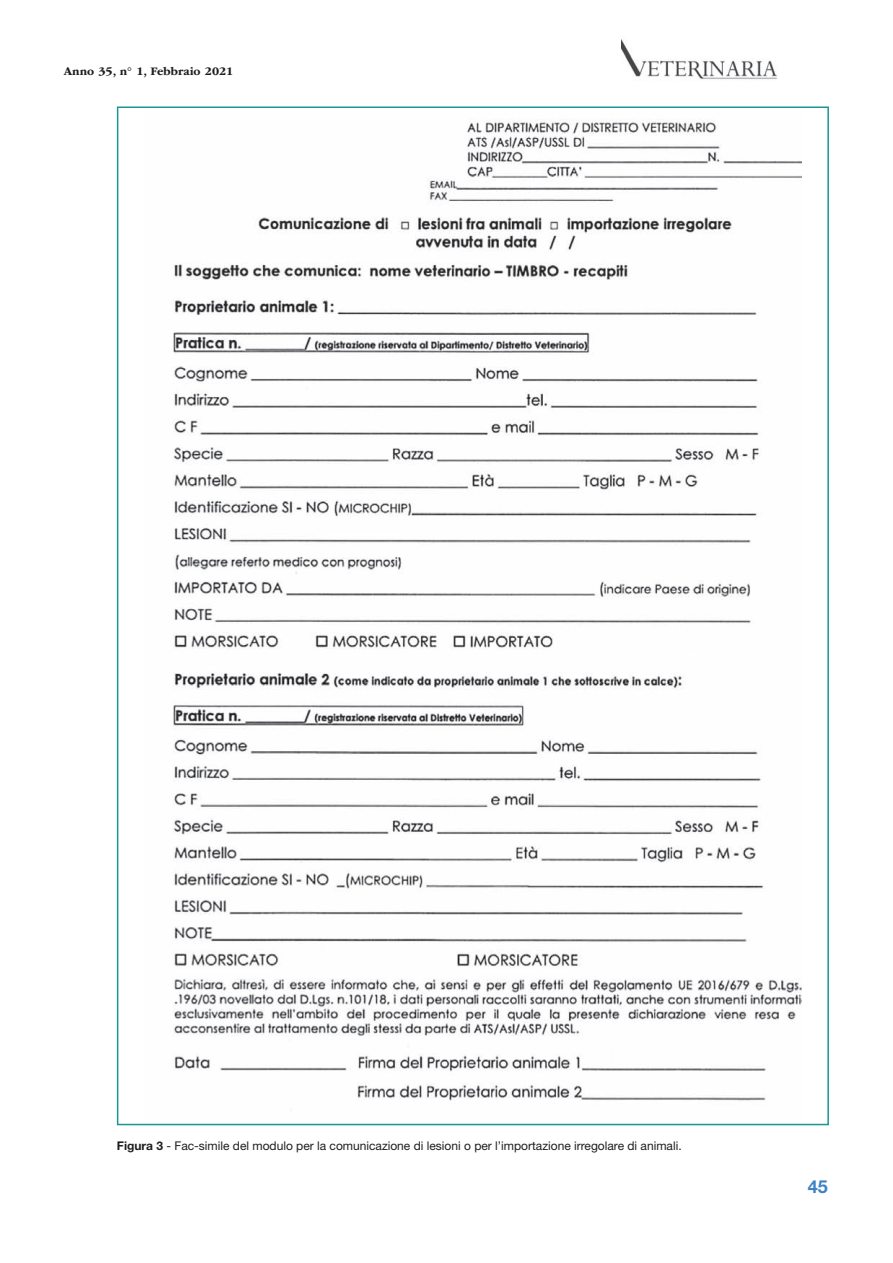
<style>
.page{position:relative;width:893px;height:1263px;background:#fff}
.page>*{position:absolute;margin:0;border:0;box-sizing:border-box;transform-origin:0 0}
.t1{font:700 18px "Helvetica Neue LT Std";color:#3e84c5}
.t2{font:12px "Helvetica Neue LT Std";color:#201d1e}
.t3{font:700 12px "ITC Garamond Std";color:#201d1e}
.s1{font-weight:700}
</style>
<div class="page">
<img style="left:621px;top:39px;width:156px;height:41px">
<img style="left:173px;top:119px;width:629px;height:982px">
<p class="t3" style="left:64px;top:66px;width:171px">Anno 35, n° 1, Febbraio 2021</p>
<p class="t2" style="left:117px;top:1141px;width:566px"><span class="s1">Figura 3</span> - Fac-simile del modulo per la comunicazione di lesioni o per l’importazione irregolare di animali.</p>
<h1 class="t1" style="left:808px;top:1180px;width:22px">45</h1>
</div>
